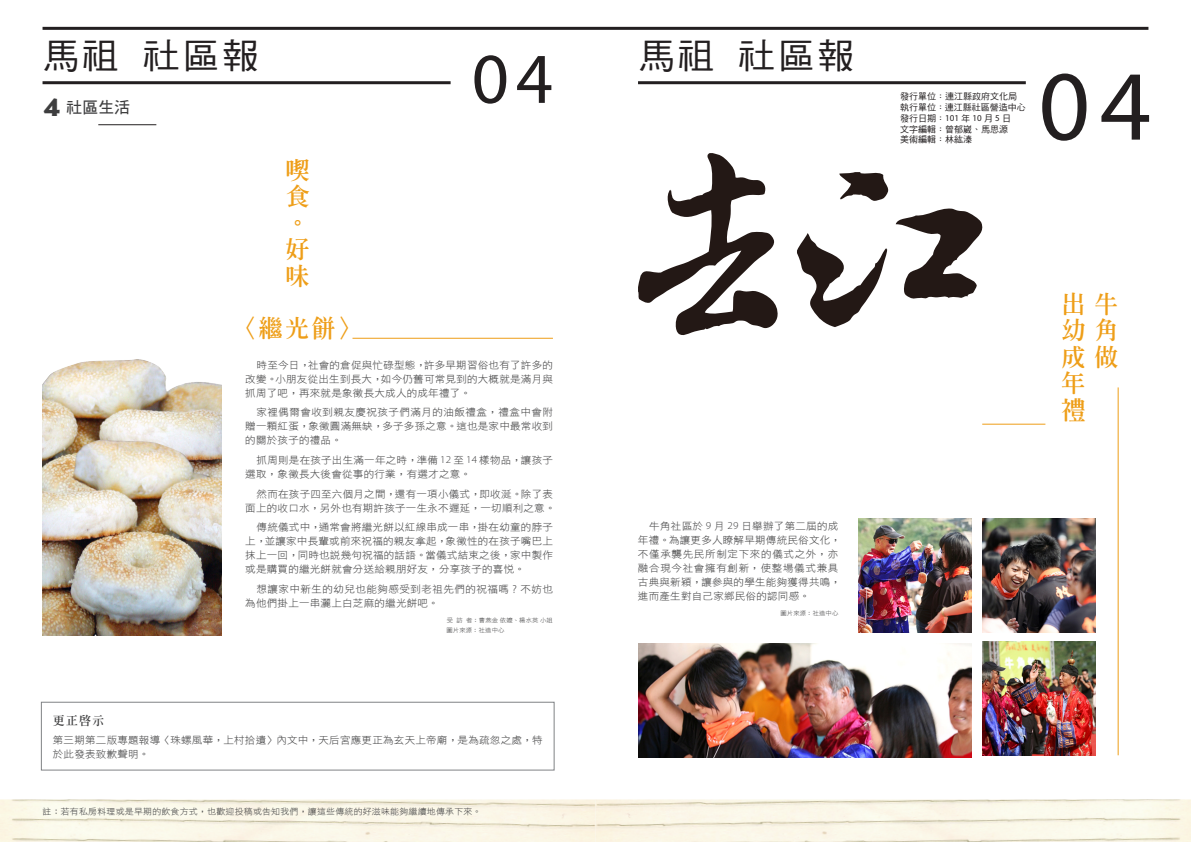
<style>
.page{position:relative;width:1191px;height:842px;background:#fff}
.page>*{position:absolute;margin:0;border:0;box-sizing:border-box;transform-origin:0 0}
.t1{font:100px "Myriad Pro";color:#231f20}
.t2{font:72px "Myriad Pro";color:#231f20}
.t3{font:500 36px "Hei";letter-spacing:.05em;color:#231f20;scale:1.05 1}
.段落樣式1{font:24px/26.4px "Inn Ming Extra";color:#ee9e18}
.主標{font:16px "DF Hei Bd HKP BF";color:#3e3e3f}
.段落樣式1-2{font:12px "Inn Ming Extra";color:#3e3e3f}
.內文-1{font:10px/14px "DF Hei Lt HKP BF";letter-spacing:.025em;color:#3e3e3f;scale:1.05 1}
.內文-1-2{font:10px/14px "DF Hei Lt HKP BF";letter-spacing:.045em;color:#3e3e3f;scale:1.05 1}
.t4{font:9px "DF Hei Md HKSCSP U";color:#231f20}
.內文-1-3{font:8.5px "DF Hei Lt HKP BF";letter-spacing:.025em;color:#3e3e3f;scale:1.05 1}
.內文-1-4{font:6px "DF Hei Lt HKP BF";letter-spacing:.025em;color:#3e3e3f;scale:1.05 1}
.s1{font-family:"Lithos Pro";font-weight:900;font-size:24px}
.s2{font-family:"Myriad Pro";font-weight:300;font-size:10.5px}
.s3{font-family:"Myriad Pro"}
</style>
<div class="page">
<hr style="left:43px;top:27px;width:1105px;height:3px;background:#231f20">
<hr style="left:43px;top:81px;width:407px;height:3px;background:#231f20">
<hr style="left:638px;top:81px;width:387px;height:3px;background:#231f20">
<hr style="left:982px;top:424px;width:63px;height:1px;background:#ee9e18">
<hr style="left:1118px;top:387px;width:1px;height:368px;background:#ee9e18">
<hr style="left:352px;top:338px;width:201px;height:1px;background:#ee9e18">
<img style="left:982px;top:642px;width:113px;height:113px">
<img style="left:982px;top:519px;width:113px;height:113px">
<img style="left:858px;top:519px;width:113px;height:113px">
<img style="left:638px;top:644px;width:333px;height:113px">
<svg style="left:638px;top:153px;width:140px;height:183px"></svg>
<svg style="left:839px;top:172px;width:49px;height:29px"></svg>
<svg style="left:895px;top:208px;width:88px;height:91px"></svg>
<svg style="left:797px;top:233px;width:90px;height:94px"></svg>
<hr style="left:98px;top:124px;width:58px;height:1px;background:#231f20">
<img style="left:43px;top:359px;width:178px;height:276px">
<div style="left:41px;top:702px;width:513px;height:68px;border:1px solid #808285"></div>
<p class="t3" style="left:43px;top:38px;width:208px">馬祖 社區報</p>
<p class="主標" style="left:43px;top:100px;width:89px"><span class="s1">4</span> 社區生活</p>
<p class="段落樣式1" style="left:286px;top:156px;width:25px">喫食。好味</p>
<p class="段落樣式1" style="left:232px;top:314px;width:131px">〈繼光餅〉</p>
<p class="t2" style="left:472px;top:34px;width:83px">04</p>
<p class="段落樣式1-2" style="left:53px;top:714px;width:53px">更正啟示</p>
<p class="內文-1" style="left:245px;top:358px;width:294px;text-align:justify;text-indent:11px">時至今日，社會的倉促與忙碌型態，許多早期習俗也有了許多的改變。小朋友從出生到長大，如今仍舊可常見到的大概就是滿月與抓周了吧，再來就是象徵長大成人的成年禮了。</p>
<p class="內文-1" style="left:245px;top:405px;width:294px;text-align:justify;text-indent:11px">家裡偶爾會收到親友慶祝孩子們滿月的油飯禮盒，禮盒中會附贈一顆紅蛋，象徵圓滿無缺，多子多孫之意。這也是家中最常收到的關於孩子的禮品。</p>
<p class="內文-1" style="left:245px;top:453px;width:294px;text-indent:11px">抓周則是在孩子出生滿一年之時，準備 <span class="s2">12</span> 至 <span class="s2">14</span> 樣物品，讓孩子選取，象徵長大後會從事的行業，有選才之意。</p>
<p class="內文-1" style="left:245px;top:487px;width:297px;text-align:right">然而在孩子四至六個月之間，還有一項小儀式，即收涎。除了表<br>面上的收口水，另外也有期許孩子一生永不遲延，一切順利之意。</p>
<p class="內文-1" style="left:245px;top:520px;width:294px;text-align:justify;text-indent:11px">傳統儀式中，通常會將繼光餅以紅線串成一串，掛在幼童的脖子上，並讓家中長輩或前來祝福的親友拿起，象徵性的在孩子嘴巴上抹上一回，同時也說幾句祝福的話語。當儀式結束之後，家中製作或是購買的繼光餅就會分送給親朋好友，分享孩子的喜悅。</p>
<p class="內文-1-2" style="left:245px;top:582px;width:294px;text-indent:11px">想讓家中新生的幼兒也能夠感受到老祖先們的祝福嗎？不妨也為他們掛上一串灑上白芝麻的繼光餅吧。</p>
<p class="內文-1-4" style="left:447px;top:618px;width:103px">受訪者：曹燕金依嬤、楊水英小姐</p>
<p class="內文-1-4" style="left:446px;top:627px;width:57px">圖片來源：社造中心</p>
<p class="內文-1" style="left:53px;top:733px;width:468px">第三期第二版專題報導〈珠螺風華，上村拾遺〉內文中，天后宮應更正為玄天上帝廟，是為疏忽之處，特於此發表致歉聲明。</p>
<p class="內文-1-3" style="left:43px;top:807px;width:419px">註：若有私房料理或是早期的飲食方式，也歡迎投稿或告知我們，讓這些傳統的好滋味能夠繼續地傳承下來。</p>
<p class="t3" style="left:638px;top:38px;width:208px">馬祖 社區報</p>
<p class="t4" style="left:900px;top:92px;width:118px">發行單位：連江縣政府文化局</p>
<p class="t4" style="left:900px;top:103px;width:127px">執行單位：連江縣社區營造中心</p>
<p class="t4" style="left:900px;top:113px;width:112px">發行日期：<span class="s3">101</span> 年 <span class="s3">10</span> 月 <span class="s3">5</span> 日</p>
<p class="t4" style="left:900px;top:124px;width:109px">文字編輯：曾郁崴、馬思源</p>
<p class="t4" style="left:900px;top:135px;width:73px">美術編輯：林紘溱</p>
<p class="t1" style="left:1038px;top:44px;width:114px">04</p>
<p class="內文-1" style="left:638px;top:519px;width:195px;text-indent:11px">牛角社區於 <span class="s2">9</span> 月 <span class="s2">29</span> 日舉辦了第二屆的成年禮。為讓更多人瞭解早期傳統民俗文化，不僅承襲先民所制定下來的儀式之外，亦融合現今社會擁有創新，使整場儀式兼具古典與新穎，讓參與的學生能夠獲得共鳴，進而產生對自己家鄉民俗的認同感。</p>
<p class="內文-1-4" style="left:780px;top:611px;width:57px">圖片來源：社造中心</p>
<p class="段落樣式1" style="left:1094px;top:290px;width:24px">牛</p>
<p class="段落樣式1" style="left:1061px;top:290px;width:58px">出<br>幼角成做年<br>禮</p>
</div>
